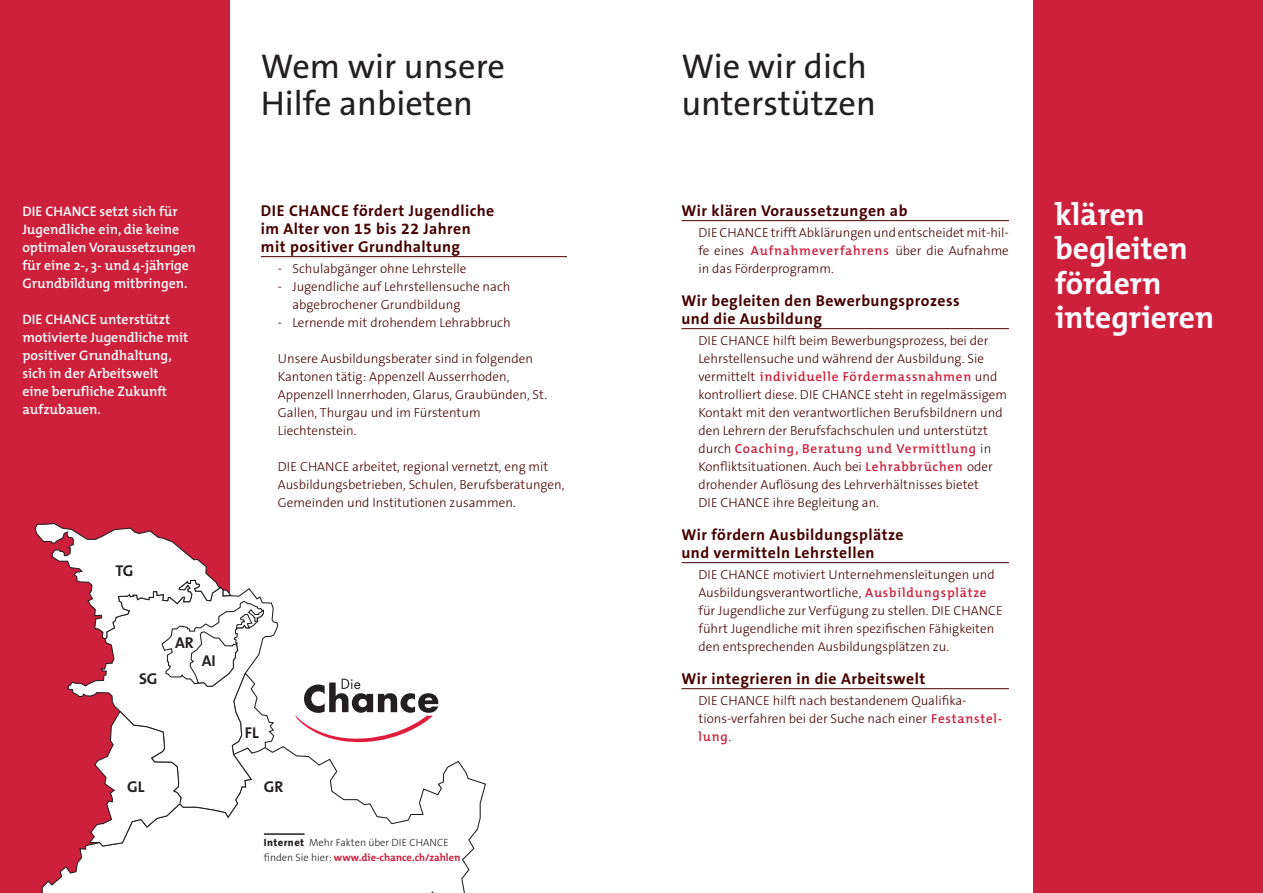
<style>
.page{position:relative;width:1263px;height:893px;background:#fff}
.page>*{position:absolute;margin:0;border:0;box-sizing:border-box;transform-origin:0 0}
.t1{font:34.5px/37.5px "The Sans B5 Plain";color:#231f20}
.t2{font:700 31.5px/34.5px "The Mix";color:#fff}
.t3{font:700 15.75px/18px "The Sans B7";letter-spacing:.03em;color:#470000}
.t4{font:700 15.75px "The Sans B7";color:#231f20}
.t5{font:600 13.8px/18px "The Mix";color:#fff}
.t6{font:300 13.2px/18px "The Sans B3";color:#470000}
.t7{font:600 13.2px "The Mix";letter-spacing:.06em;color:#cd203c}
.t8{font:700 10.5px "The Mix";color:#cd203c}
.t9{font:300 10.5px "The Sans B3";color:#231f20}
.s1{font-family:"The Mix";font-weight:600;color:#cd203c}
.s2{font-family:"The Sans B3";font-weight:300;color:#470000}
.s3{font-family:"The Sans B3";font-weight:300;color:#231f20}
.s4{font-family:"The Sans B8";font-weight:800}
</style>
<div class="page">
<svg style="left:295px;top:679px;width:143px;height:64px"></svg>
<div style="left:0;top:0;width:230px;height:893px;background:#cd203c"></div>
<svg style="left:41px;top:746px;width:445px;height:147px"></svg>
<svg style="left:35px;top:523px;width:240px;height:324px"></svg>
<hr style="left:264px;top:833px;width:41px;height:2px;background:#231f20">
<hr style="left:261px;top:256px;width:306px;height:1px;background:#470000">
<hr style="left:681px;top:220px;width:328px;height:1px;background:#470000">
<hr style="left:681px;top:328px;width:328px;height:1px;background:#470000">
<hr style="left:681px;top:562px;width:328px;height:1px;background:#470000">
<hr style="left:681px;top:688px;width:328px;height:1px;background:#470000">
<div style="left:1033px;top:0;width:230px;height:893px;background:#cd203c"></div>
<h1 class="t1" style="left:261px;top:48px;width:246px">Wem wir unsere<br>Hilfe anbieten</h1>
<h1 class="t1" style="left:681px;top:48px;width:196px">Wie wir dich unterstützen</h1>
<p class="t5" style="left:22px;top:202px;width:175px">DIE CHANCE setzt sich für<br>Jugendliche ein, die keine optimalen Voraussetzungen für eine 2-, 3- und 4-jährige<br>Grundbildung mitbringen.</p>
<p class="t5" style="left:22px;top:310px;width:168px">DIE CHANCE unterstützt motivierte Jugendliche mit positiver Grundhaltung, sich in der Arbeitswelt eine berufliche Zukunft aufzubauen.</p>
<p class="t4" style="left:116px;top:562px;width:19px">TG</p>
<p class="t4" style="left:139px;top:670px;width:20px">SG</p>
<p class="t4" style="left:175px;top:634px;width:20px">AR</p>
<p class="t4" style="left:202px;top:652px;width:16px">AI</p>
<p class="t3" style="left:261px;top:202px;width:235px">DIE CHANCE fördert Jugendliche im Alter von 15 bis 22 Jahren mit positiver Grundhaltung</p>
<p class="t6" style="left:278px;top:260px;width:190px">- Schulabgänger ohne Lehrstelle</p>
<p class="t6" style="left:292px;top:278px;width:220px;text-indent:-14px">- Jugendliche auf Lehrstellensuche nach abgebrochener Grundbildung</p>
<p class="t6" style="left:278px;top:314px;width:234px">- Lernende mit drohendem Lehrabbruch</p>
<p class="t6" style="left:278px;top:350px;width:271px">Unsere Ausbildungsberater sind in folgenden Kantonen tätig: Appenzell Ausserrhoden, Appenzell Innerrhoden, Glarus, Graubünden, St.<br>Gallen, Thurgau und im Fürstentum Liechtenstein.</p>
<p class="t6" style="left:278px;top:458px;width:288px">DIE CHANCE arbeitet, regional vernetzt, eng mit<br>Ausbildungsbetrieben, Schulen, Berufsberatungen,<br>Gemeinden und Institutionen zusammen.</p>
<p class="t4" style="left:245px;top:724px;width:16px">FL</p>
<p class="t3" style="left:681px;top:202px;width:227px">Wir klären Voraussetzungen ab</p>
<p class="t6" style="left:698px;top:224px;width:312px;text-align:justify">DIE CHANCE trifft Abklärungen und entscheidet mit-hil&shy;fe eines <span class="s1">Aufnahmeverfahrens</span> über die Aufnahme in das Förderprogramm.</p>
<p class="t3" style="left:681px;top:292px;width:280px">Wir begleiten den Bewerbungsprozess und die Ausbildung</p>
<p class="t6" style="left:698px;top:332px;width:291px">DIE CHANCE hilft beim Bewerbungsprozess, bei der<br>Lehrstellensuche und während der Ausbildung. Sie</p>
<p class="t7" style="left:698px;top:366px;width:300px"><span class="s2">vermittelt</span> individuelle Fördermassnahmen <span class="s2">und</span></p>
<p class="t6" style="left:698px;top:386px;width:310px">kontrolliert diese. DIE CHANCE steht in regelmässigem<br>Kontakt mit den verantwortlichen Berufsbildnern und den Lehrern der Berufsfachschulen und unterstützt</p>
<p class="t7" style="left:698px;top:437px;width:294px"><span class="s2">durch</span> Coaching, Beratung und Vermittlung <span class="s3">in</span></p>
<p class="t6" style="left:698px;top:458px;width:296px">Konfliktsituationen. Auch bei <span class="s1">Lehrabbrüchen</span> oder drohender Auflösung des Lehrverhältnisses bietet<br>DIE CHANCE ihre Begleitung an.</p>
<p class="t3" style="left:681px;top:526px;width:224px">Wir fördern Ausbildungsplätze und vermitteln Lehrstellen</p>
<p class="t6" style="left:698px;top:566px;width:306px">DIE CHANCE motiviert Unternehmensleitungen und Ausbildungsverantwortliche, <span class="s1">Ausbildungsplätze </span>für Jugendliche zur Verfügung zu stellen. DIE CHANCE führt Jugendliche mit ihren spezifischen Fähigkeiten den entsprechenden Ausbildungsplätzen zu.</p>
<p class="t3" style="left:681px;top:670px;width:245px">Wir integrieren in die Arbeitswelt</p>
<p class="t6" style="left:698px;top:692px;width:305px">DIE CHANCE hilft nach bestandenem Qualifika&shy;tions-verfahren bei der Suche nach einer <span class="s1">Festanstel-</span></p>
<p class="t7" style="left:698px;top:726px;width:34px">lung<span class="s3">.</span></p>
<p class="t4" style="left:127px;top:778px;width:19px">GL</p>
<p class="t4" style="left:264px;top:778px;width:21px">GR</p>
<p class="t9" style="left:264px;top:837px;width:186px"><span class="s4">Internet</span> Mehr Fakten über DIE CHANCE</p>
<p class="t8" style="left:264px;top:849px;width:198px"><span class="s3">finden Sie hier:</span> www.die-chance.ch/zahlen</p>
<h2 class="t2" style="left:1055px;top:196px;width:160px">klären begleiten fördern integrieren</h2>
</div>
